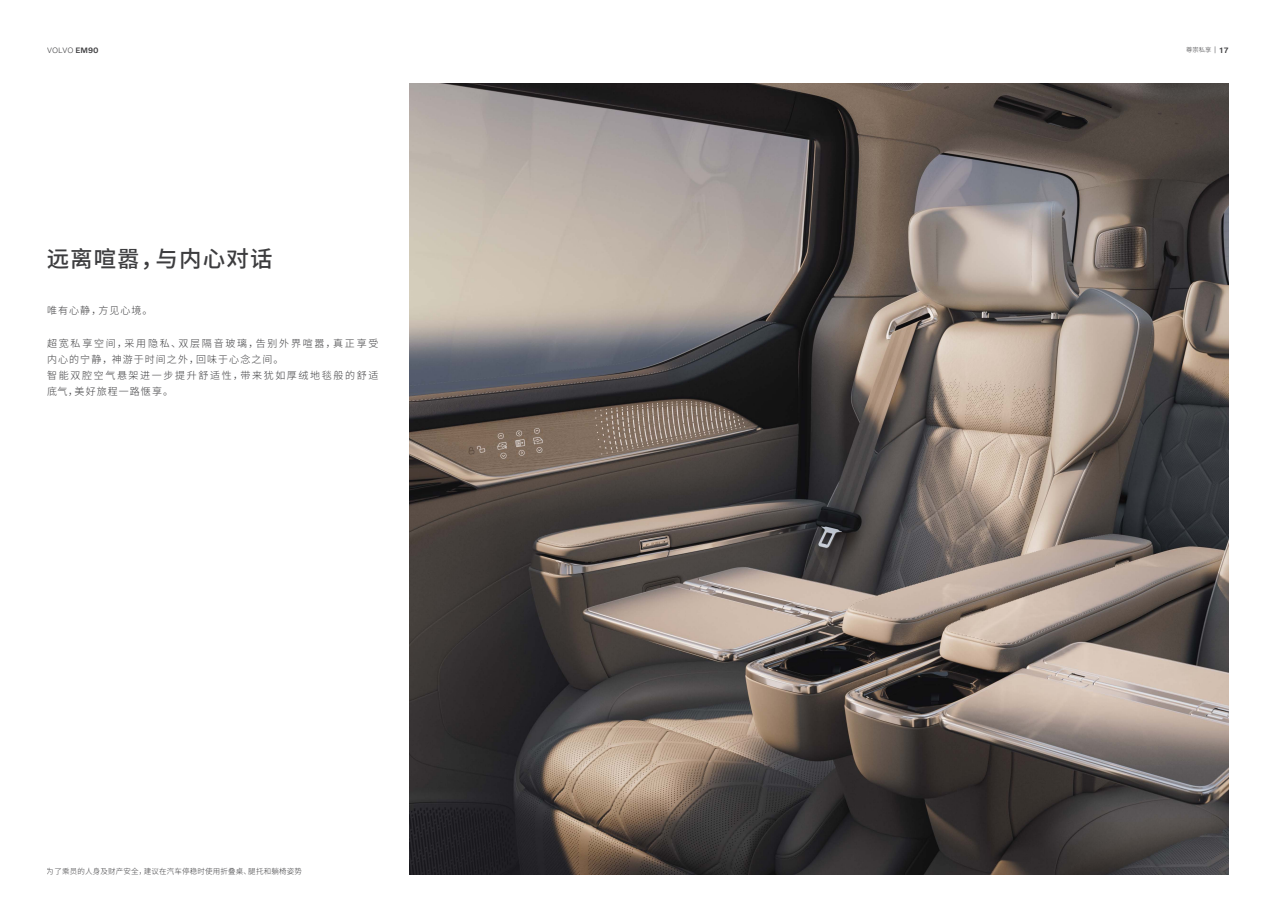
<style>
.page{position:relative;width:1276px;height:922px;background:#fff}
.page>*{position:absolute;margin:0;border:0;box-sizing:border-box;transform-origin:0 0}
.t1{font:500 22.5px "Source Han Sans CN";letter-spacing:.05em;color:#3d3d3f}
.t2{font:300 10px/16.2px "Source Han Sans CN";letter-spacing:.165em;color:#3d3d3f}
.t3{font:300 10px "Source Han Sans CN";letter-spacing:.105em;color:#3d3d3f}
.t4{font:300 7.88px "Volvo Novum";color:#3d3d3f}
.t5{font:300 7.5px "Source Han Sans CN";letter-spacing:.025em;color:#3d3d3f}
.t6{font:300 6.25px "Source Han Sans CN";color:#3d3d3f}
.s1{font-weight:500}
.s2{font-family:"Volvo Novum";font-size:6.88px}
.s3{font-family:"Volvo Novum";font-weight:500;font-size:7.88px}
</style>
<div class="page">
<img style="left:409px;top:84px;width:819px;height:790px">
<p class="t4" style="left:47px;top:45px;width:53px">VOLVO <span class="s1">EM90</span></p>
<p class="t6" style="left:1186px;top:46px;width:44px">尊崇私享 <span class="s2">|</span> <span class="s3">17</span></p>
<h1 class="t1" style="left:46px;top:245px;width:228px">远离喧嚣，与内心对话</h1>
<p class="t3" style="left:47px;top:305px;width:107px">唯有心静，方见心境。</p>
<p class="t2" style="left:47px;top:335px;width:333px">超宽私享空间，采用隐私、双层隔音玻璃，告别外界喧嚣，真正享受内心的宁静，神游于时间之外，回味于心念之间。<br>智能双腔空气悬架进一步提升舒适性，带来犹如厚绒地毯般的舒适底气，美好旅程一路惬享。</p>
<p class="t5" style="left:47px;top:867px;width:257px">为了乘员的人身及财产安全，建议在汽车停稳时使用折叠桌、腿托和躺椅姿势</p>
</div>
